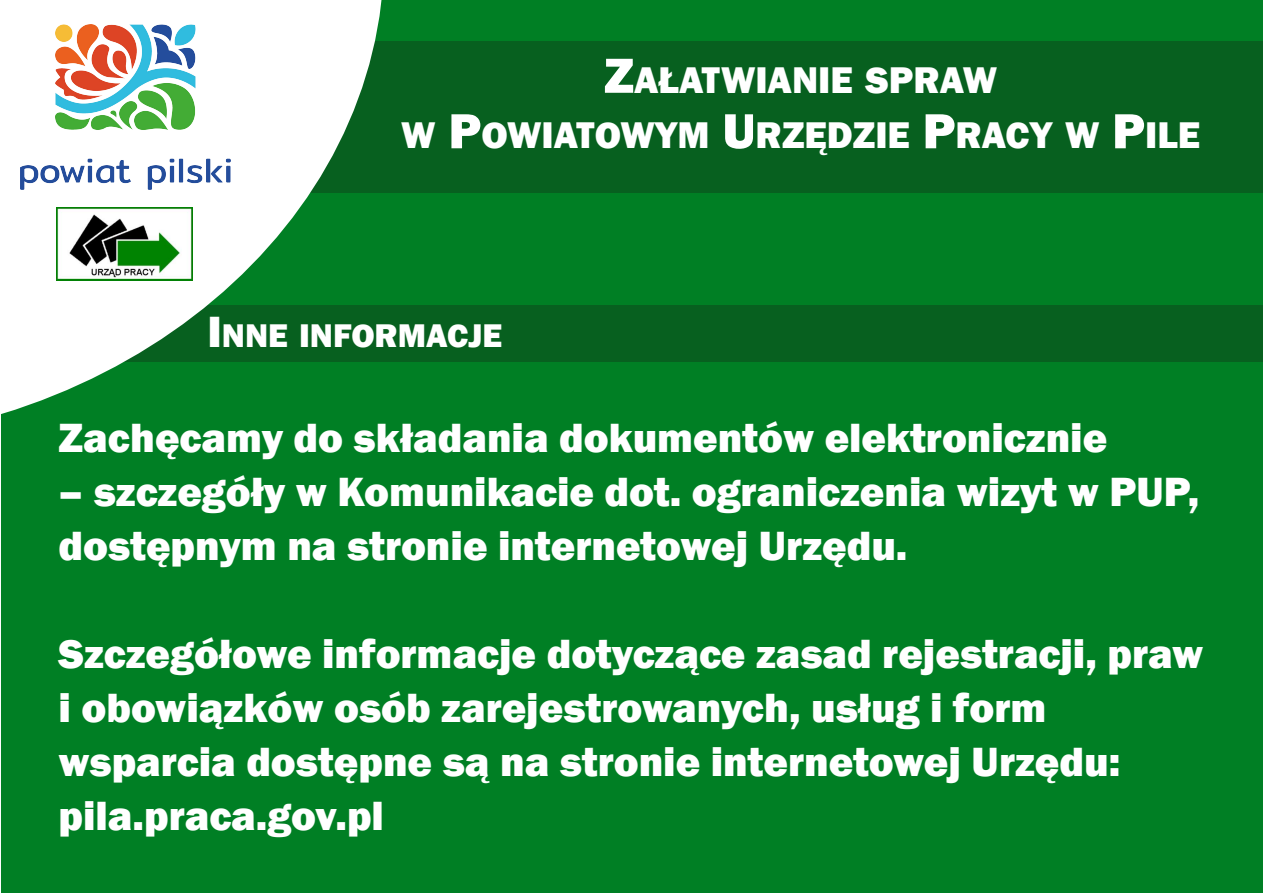
<style>
.page{position:relative;width:1263px;height:893px;background:#fff}
.page>*{position:absolute;margin:0;border:0;box-sizing:border-box;transform-origin:0 0}
.t1{font:800 42px/54px "Franklin Gothic";color:#fff}
.t2{font:800 38.25px/55.5px "Franklin Gothic";color:#fff;text-align:center}
.t3{font:800 33.75px "Franklin Gothic";color:#fff}
.s1{font-size:51px}
.s2{font-size:45px}
</style>
<div class="page">
<div style="left:1px;top:0;width:1262px;height:893px;background:#007f24"></div>
<div style="left:240px;top:41px;width:1023px;height:152px;background:#07601f"></div>
<div style="left:24px;top:305px;width:1239px;height:56px;background:#07601f"></div>
<svg style="left:1px;top:0;width:385px;height:445px"></svg>
<img style="left:57px;top:207px;width:135px;height:74px">
<img style="left:21px;top:25px;width:210px;height:165px">
<p class="t2" style="left:401px;top:52px;width:800px"><span class="s1">Z</span>AŁATWIANIE SPRAW<br>W <span class="s1">P</span>OWIATOWYM <span class="s1">U</span>RZĘDZIE <span class="s1">P</span>RACY W <span class="s1">P</span>ILE</p>
<p class="t3" style="left:207px;top:316px;width:296px"><span class="s2">I</span>NNE INFORMACJE</p>
<p class="t1" style="left:59px;top:410px;width:1050px">Zachęcamy do składania dokumentów elektronicznie</p>
<p class="t1" style="left:59px;top:464px;width:1142px">– szczegóły w Komunikacie dot. ograniczenia wizyt w PUP, dostępnym na stronie internetowej Urzędu.</p>
<p class="t1" style="left:59px;top:626px;width:1146px">Szczegółowe informacje dotyczące zasad rejestracji, praw i obowiązków osób zarejestrowanych, usług i form wsparcia dostępne są na stronie internetowej Urzędu: pila.praca.gov.pl</p>
</div>
